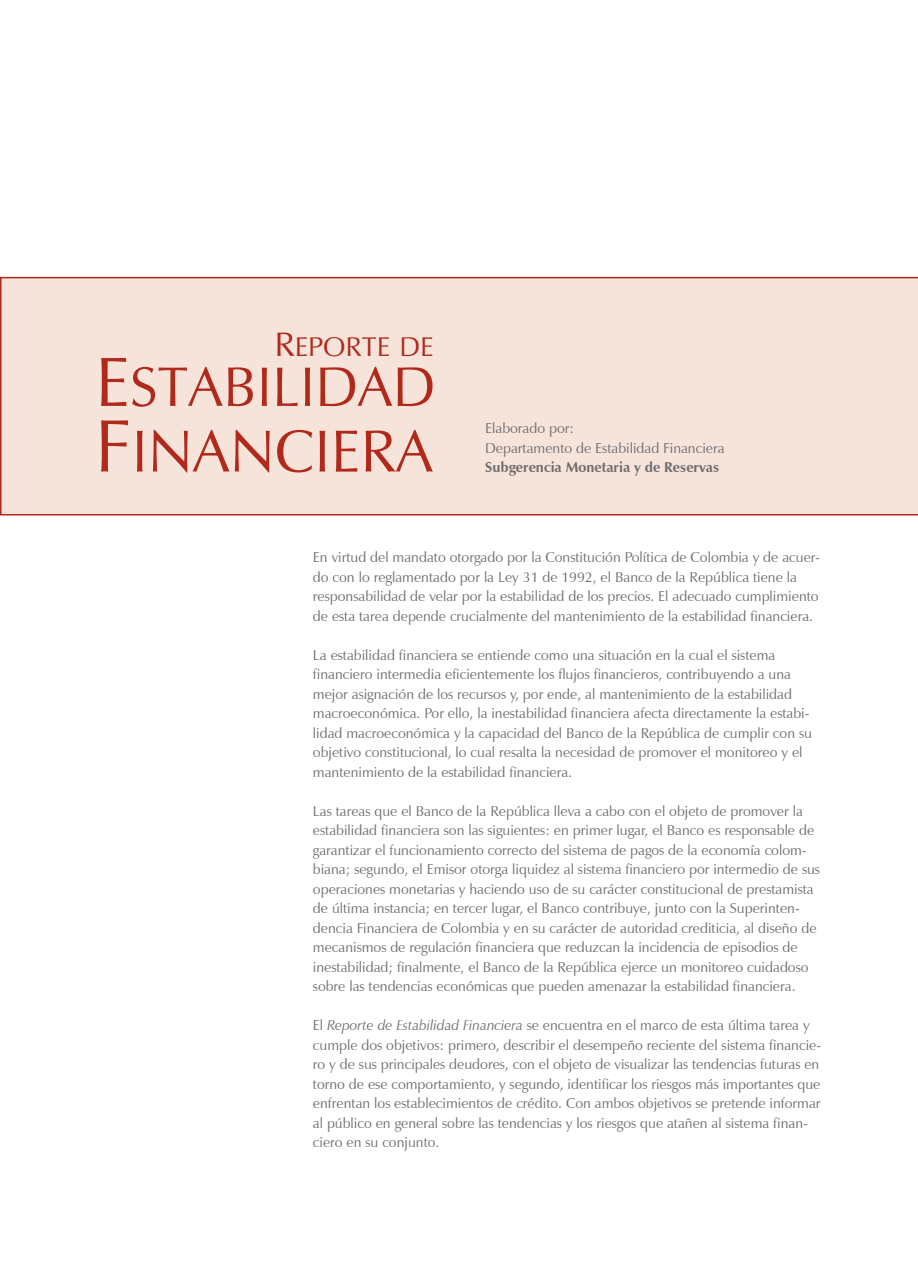
<style>
.page{position:relative;width:918px;height:1276px;background:#fff}
.page>*{position:absolute;margin:0;border:0;box-sizing:border-box;transform-origin:0 0}
.t1{font:60px "Zapf Humanist 601 BT";color:#b1291a}
.t2{font:56.4px "Zapf Humanist 601 BT";color:#b1291a}
.t3{font:27.3px "Zapf Humanist 601 BT";color:#b1291a}
.mision{font:14.25px/19.5px "Zapf Humanist 601 BT";color:#6c6d70}
.mision-2{font:700 14.25px "Zapf Humanist 601 BT";color:#6c6d70}
.s1{font-size:34.05px}
.s2{font-size:70.35px}
.s3{font-size:75px}
.s4{font-style:italic}
</style>
<div class="page">
<svg style="left:0;top:277px;width:918px;height:238px"></svg>
<p class="t3" style="left:274px;top:331px;width:161px"><span class="s1">R</span>EPORTE DE</p>
<p class="t2" style="left:95px;top:353px;width:342px"><span class="s2">E</span>STABILIDAD</p>
<p class="t1" style="left:94px;top:416px;width:340px"><span class="s3">F</span>INANCIERA</p>
<p class="mision" style="left:485px;top:419px;width:91px">Elaborado por:</p>
<p class="mision" style="left:485px;top:438px;width:241px">Departamento de Estabilidad Financiera</p>
<p class="mision-2" style="left:485px;top:459px;width:236px">Subgerencia Monetaria y de Reservas</p>
<p class="mision" style="left:313px;top:547px;width:509px">En virtud del mandato otorgado por la Constitución Política de Colombia y de acuer&shy;do con lo reglamentado por la Ley 31 de 1992, el Banco de la República tiene la responsabilidad de velar por la estabilidad de los precios. El adecuado cumplimiento de esta tarea depende crucialmente del mantenimiento de la estabilidad financiera.</p>
<p class="mision" style="left:313px;top:645px;width:501px">La estabilidad financiera se entiende como una situación en la cual el sistema financiero intermedia eficientemente los flujos financieros, contribuyendo a una mejor asignación de los recursos y, por ende, al mantenimiento de la estabilidad macroeconómica. Por ello, la inestabilidad financiera afecta directamente la estabi&shy;lidad macroeconómica y la capacidad del Banco de la República de cumplir con su objetivo constitucional, lo cual resalta la necesidad de promover el monitoreo y el mantenimiento de la estabilidad financiera.</p>
<p class="mision" style="left:313px;top:801px;width:509px">Las tareas que el Banco de la República lleva a cabo con el objeto de promover la estabilidad financiera son las siguientes: en primer lugar, el Banco es responsable de garantizar el funcionamiento correcto del sistema de pagos de la economía colom&shy;biana; segundo, el Emisor otorga liquidez al sistema financiero por intermedio de sus operaciones monetarias y haciendo uso de su carácter constitucional de prestamista de última instancia; en tercer lugar, el Banco contribuye, junto con la Superinten&shy;dencia Financiera de Colombia y en su carácter de autoridad crediticia, al diseño de mecanismos de regulación financiera que reduzcan la incidencia de episodios de inestabilidad; finalmente, el Banco de la República ejerce un monitoreo cuidadoso sobre las tendencias económicas que pueden amenazar la estabilidad financiera.</p>
<p class="mision" style="left:313px;top:1015px;width:510px">El <span class="s4">Reporte de Estabilidad Financiera</span> se encuentra en el marco de esta última tarea y cumple dos objetivos: primero, describir el desempeño reciente del sistema financie&shy;ro y de sus principales deudores, con el objeto de visualizar las tendencias futuras en torno de ese comportamiento, y segundo, identificar los riesgos más importantes que enfrentan los establecimientos de crédito. Con ambos objetivos se pretende informar al público en general sobre las tendencias y los riesgos que atañen al sistema finan&shy;ciero en su conjunto.</p>
</div>
